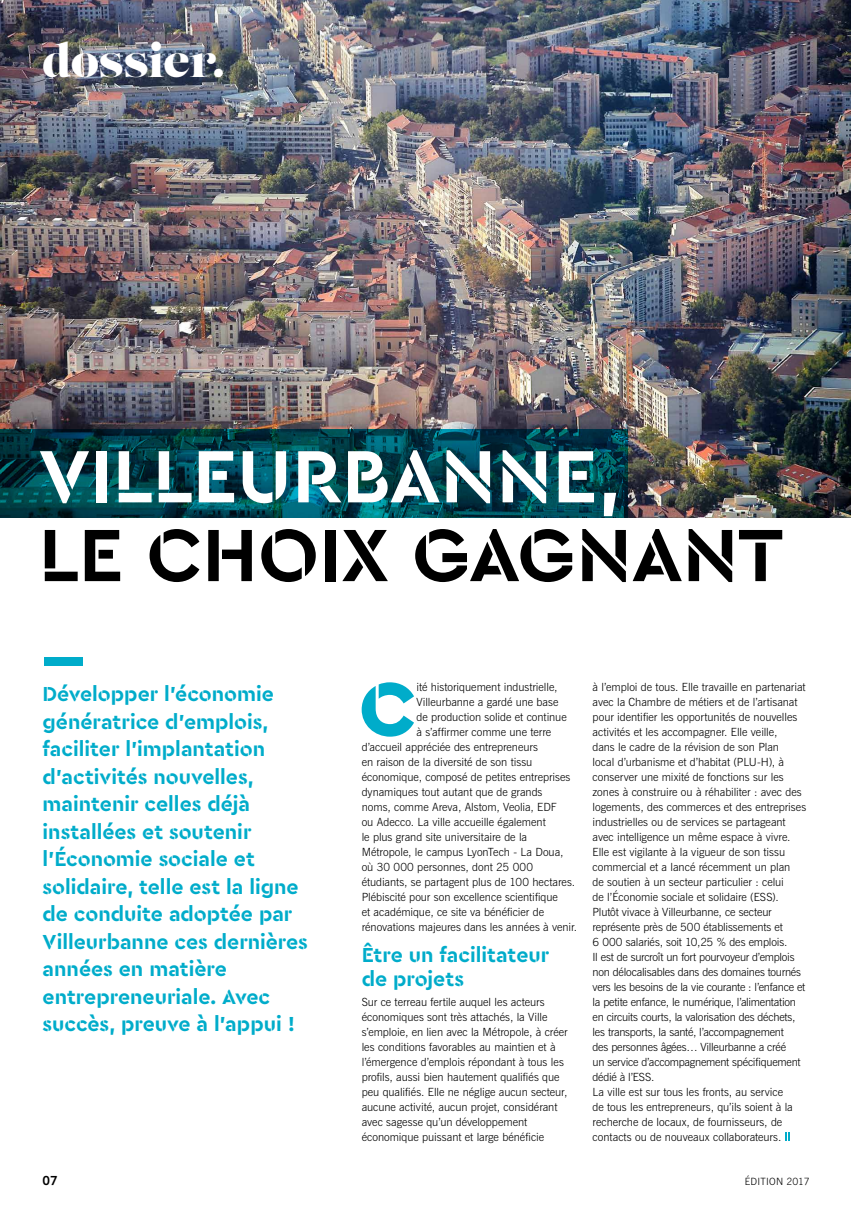
<style>
.page{position:relative;width:851px;height:1205px;background:#fff}
.page>*{position:absolute;margin:0;border:0;box-sizing:border-box;transform-origin:0 0}
.t1{font:900 79.38px "Cera Stencil PRO";color:#00acca}
.t2{font:700 77.5px "Cera Stencil PRO";color:#000}
.t3{font:700 77.5px "Cera Stencil PRO";color:#fff}
.t4{font:45px "Lust";letter-spacing:-.01em;color:#fff}
.t5{font:700 21.25px/27.5px "Cera Stencil PRO";color:#00acca}
.t6{font:700 12.5px "News Gothic BT";color:#000}
.t7{font:300 11.25px/15px "News Gothic BT";letter-spacing:-.005em;color:#000}
.t8{font:300 10px "News Gothic BT";letter-spacing:.02em;color:#000}
</style>
<div class="page">
<img style="left:0;top:0;width:850px;height:517px">
<svg style="left:785px;top:1132px;width:4px;height:9px"></svg>
<div style="left:44px;top:657px;width:39px;height:9px;background:#00acca"></div>
<svg style="left:0;top:429px;width:627px;height:88px;background:#004450"></svg>
<h3 class="t4" style="left:43px;top:34px;width:183px">dossier.</h3>
<h2 class="t3" style="left:39px;top:425px;width:582px">VILLEURBANNE,</h2>
<h2 class="t2" style="left:39px;top:503px;width:745px">LE CHOIX GAGNANT</h2>
<p class="t5" style="left:43px;top:679px;width:267px">Développer l’économie génératrice d’emplois, faciliter l’implantation d’activités nouvelles, maintenir celles déjà installées et soutenir l’Économie sociale et solidaire, telle est la ligne de conduite adoptée par<br>Villeurbanne ces dernières années en matière entrepreneuriale. Avec succès, preuve à l’appui !</p>
<h1 class="t1" style="left:359px;top:656px;width:59px">C</h1>
<p class="t7" style="left:416px;top:679px;width:142px">ité historiquement industrielle,</p>
<p class="t7" style="left:416px;top:694px;width:143px">Villeurbanne a gardé une base</p>
<p class="t7" style="left:416px;top:709px;width:152px">de production solide et continue</p>
<p class="t7" style="left:416px;top:724px;width:136px">à s’affirmer comme une terre</p>
<p class="t7" style="left:361px;top:739px;width:178px">d’accueil appréciée des entrepreneurs</p>
<p class="t7" style="left:361px;top:754px;width:172px">en raison de la diversité de son tissu</p>
<p class="t7" style="left:361px;top:769px;width:210px">économique, composé de petites entreprises</p>
<p class="t7" style="left:361px;top:784px;width:182px">dynamiques tout autant que de grands</p>
<p class="t7" style="left:361px;top:799px;width:197px">noms, comme Areva, Alstom, Veolia, EDF</p>
<p class="t7" style="left:361px;top:814px;width:185px">ou Adecco. La ville accueille également</p>
<p class="t7" style="left:361px;top:829px;width:167px">le plus grand site universitaire de la</p>
<p class="t7" style="left:361px;top:844px;width:203px">Métropole, le campus LyonTech - La Doua,</p>
<p class="t7" style="left:361px;top:859px;width:173px">où 30 000 personnes, dont 25 000</p>
<p class="t7" style="left:361px;top:874px;width:215px">étudiants, se partagent plus de 100 hectares.</p>
<p class="t7" style="left:361px;top:889px;width:198px">Plébiscité pour son excellence scientifique</p>
<p class="t7" style="left:361px;top:904px;width:184px">et académique, ce site va bénéficier de</p>
<p class="t7" style="left:361px;top:919px;width:217px">rénovations majeures dans les années à venir.</p>
<h3 class="t5" style="left:361px;top:942px;width:189px;line-height:23.8px">Être un facilitateur de projets</h3>
<p class="t7" style="left:361px;top:994px;width:207px">Sur ce terreau fertile auquel les acteurs économiques sont très attachés, la Ville s’emploie, en lien avec la Métropole, à créer les conditions favorables au maintien et à l’émergence d’emplois répondant à tous les profils, aussi bien hautement qualifiés que peu qualifiés. Elle ne néglige aucun secteur, aucune activité, aucun projet, considérant avec sagesse qu’un développement économique puissant et large bénéficie</p>
<p class="t7" style="left:592px;top:679px;width:215px">à l’emploi de tous. Elle travaille en partenariat avec la Chambre de métiers et de l’artisanat pour identifier les opportunités de nouvelles activités et les accompagner. Elle veille,<br>dans le cadre de la révision de son Plan<br>local d’urbanisme et d’habitat (PLU-H), à conserver une mixité de fonctions sur les zones à construire ou à réhabiliter : avec des logements, des commerces et des entreprises industrielles ou de services se partageant avec intelligence un même espace à vivre.<br>Elle est vigilante à la vigueur de son tissu commercial et a lancé récemment un plan<br>de soutien à un secteur particulier : celui<br>de l’Économie sociale et solidaire (ESS).<br>Plutôt vivace à Villeurbanne, ce secteur représente près de 500 établissements et<br>6 000 salariés, soit 10,25 % des emplois.<br>Il est de surcroît un fort pourvoyeur d’emplois non délocalisables dans des domaines tournés vers les besoins de la vie courante : l’enfance et la petite enfance, le numérique, l’alimentation en circuits courts, la valorisation des déchets, les transports, la santé, l’accompagnement<br>des personnes âgées… Villeurbanne a créé<br>un service d’accompagnement spécifiquement dédié à l’ESS.<br>La ville est sur tous les fronts, au service<br>de tous les entrepreneurs, qu’ils soient à la recherche de locaux, de fournisseurs, de contacts ou de nouveaux collaborateurs.</p>
<p class="t6" style="left:43px;top:1172px;width:17px">07</p>
<p class="t8" style="left:744px;top:1175px;width:66px">ÉDITION 2017</p>
</div>
